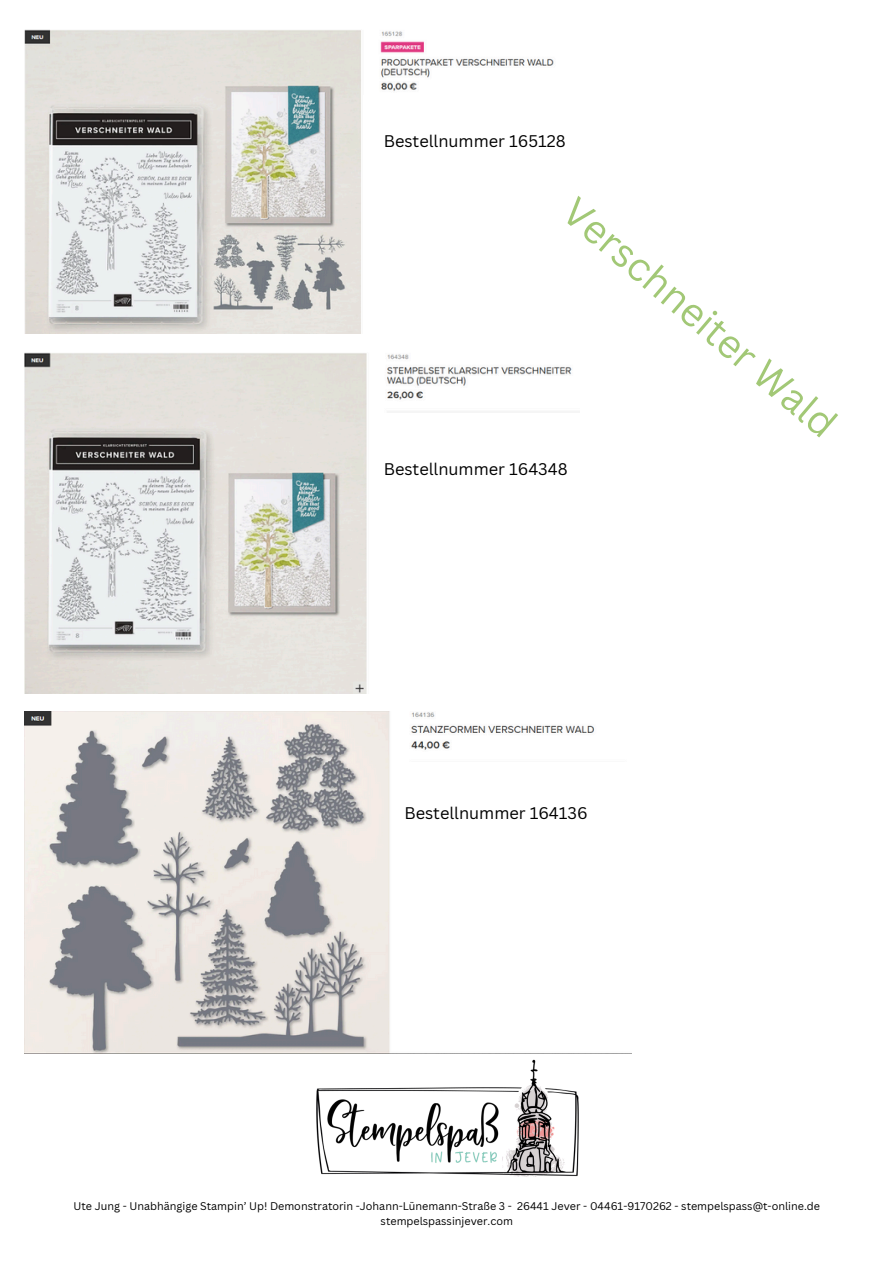
<style>
.page{position:relative;width:894px;height:1264px;background:#fff}
.page>*{position:absolute;margin:0;border:0;box-sizing:border-box;transform-origin:0 0}
.t1{font:38.85px "Canva Sans";color:#a2c876}
.t2{font:16.35px "Canva Sans";color:#000}
.t3{font:10.8px "Canva Sans";color:#000}
</style>
<div class="page">
<img style="left:316px;top:1059px;width:263px;height:118px">
<img style="left:24px;top:30px;width:530px;height:304px">
<div style="left:363px;top:96px;width:268px;height:248px;background:#fff"></div>
<img style="left:24px;top:353px;width:548px;height:341px">
<div style="left:380px;top:413px;width:236px;height:254px;background:#fff"></div>
<img style="left:24px;top:711px;width:571px;height:342px">
<div style="left:396px;top:762px;width:268px;height:272px;background:#fff"></div>
<h2 class="t2" style="left:383px;top:130px;width:183px">Bestellnummer 165128</h2>
<p class="t1" style="left:585px;top:185px;width:346px;rotate:40deg">Verschneiter Wald</p>
<p class="t2" style="left:383px;top:457px;width:185px">Bestellnummer 164348</p>
<h2 class="t2" style="left:404px;top:802px;width:185px">Bestellnummer 164136</h2>
<p class="t3" style="left:74px;top:1198px;width:747px">Ute Jung - Unabhängige Stampin’ Up! Demonstratorin -Johann-Lünemann-Straße 3 - 26441 Jever - 04461-9170262 - stempelspass@t-online.de</p>
<p class="t3" style="left:380px;top:1213px;width:134px">stempelspassinjever.com</p>
</div>
